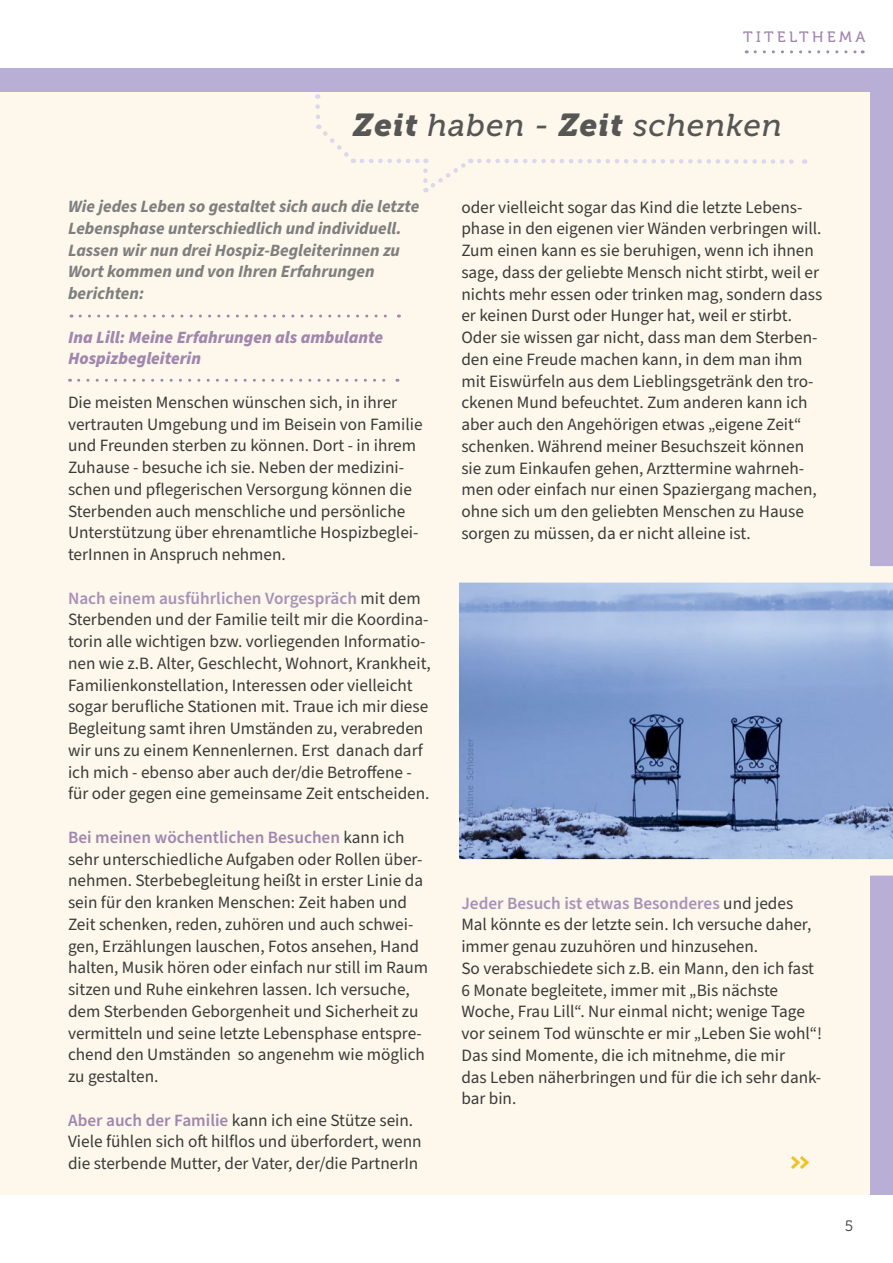
<style>
.page{position:relative;width:893px;height:1263px;background:#fff}
.page>*{position:absolute;margin:0;border:0;box-sizing:border-box;transform-origin:0 0}
.t1{font:italic 31.5px "Museo 500";letter-spacing:.04em;color:#565655}
.t2{font:700 27px "Alber New";color:#edc222}
.t3{font:17.25px/21.8px "Source Sans Pro";color:#3a3a39}
.t4{font:italic 700 17.25px/21.8px "Source Sans Pro";color:#7f7f7f}
.t5{font:italic 900 17.25px/21.8px "Source Sans Pro";color:#a187af}
.t6{font:15px "Museo 500";letter-spacing:.23em;color:#a187af}
.t7{font:15px "Museo 300";color:#3a3a39}
.t8{font:9px "Museo 300";letter-spacing:.03em;color:#596e9a}
.s1{font-family:"Museo 900"}
.s2{font-weight:600;color:#a992b8}
.s3{font-weight:600;color:#a187af}
</style>
<div class="page">
<div style="left:0;top:68px;width:893px;height:1127px;background:#fdf8eb"></div>
<div style="left:870px;top:68px;width:23px;height:1127px;background:#b8aed6"></div>
<div style="left:0;top:68px;width:893px;height:24px;background:#b8aed6"></div>
<svg style="left:755px;top:50px;width:108px;height:3px"></svg>
<svg style="left:459px;top:566px;width:434px;height:309px;background:#95aad1"></svg>
<svg style="left:315px;top:94px;width:41px;height:69px"></svg>
<svg style="left:362px;top:158px;width:443px;height:34px"></svg>
<svg style="left:79px;top:379px;width:319px;height:3px"></svg>
<svg style="left:80px;top:315px;width:319px;height:3px"></svg>
<p class="t6" style="left:743px;top:28px;width:124px">TITELTHEMA</p>
<h1 class="t1" style="left:354px;top:108px;width:430px"><span class="s1">Zeit</span> haben - <span class="s1">Zeit</span> schenken</h1>
<p class="t4" style="left:68px;top:196px;width:353px">Wie jedes Leben so gestaltet sich auch die letzte Lebensphase unterschiedlich und individuell.<br>Lassen wir nun drei Hospiz-Begleiterinnen zu Wort kommen und von Ihren Erfahrungen berichten:</p>
<p class="t5" style="left:68px;top:326px;width:317px">Ina Lill: Meine Erfahrungen als ambulante<br>Hospizbegleiterin</p>
<p class="t3" style="left:68px;top:392px;width:356px">Die meisten Menschen wünschen sich, in ihrer vertrauten Umgebung und im Beisein von Familie und Freunden sterben zu können. Dort - in ihrem Zuhause - besuche ich sie. Neben der medizini&shy;schen und pflegerischen Versorgung können die Sterbenden auch menschliche und persönliche Unterstützung über ehrenamtliche Hospizbeglei&shy;terInnen in Anspruch nehmen.</p>
<p class="t3" style="left:68px;top:587px;width:364px"><span class="s2">Nach einem ausführlichen Vorgespräch</span> mit dem Sterbenden und der Familie teilt mir die Koordina&shy;torin alle wichtigen bzw. vorliegenden Informatio&shy;nen wie z.B. Alter, Geschlecht, Wohnort, Krankheit, Familienkonstellation, Interessen oder vielleicht sogar berufliche Stationen mit. Traue ich mir diese Begleitung samt ihren Umständen zu, verabreden wir uns zu einem Kennenlernen. Erst danach darf ich mich - ebenso aber auch der/die Betroffene - für oder gegen eine gemeinsame Zeit entscheiden.</p>
<p class="t3" style="left:68px;top:827px;width:362px"><span class="s3">Bei meinen wöchentlichen Besuchen</span> kann ich sehr unterschiedliche Aufgaben oder Rollen über&shy;nehmen. Sterbebegleitung heißt in erster Linie da sein für den kranken Menschen: Zeit haben und Zeit schenken, reden, zuhören und auch schwei&shy;gen, Erzählungen lauschen, Fotos ansehen, Hand halten, Musik hören oder einfach nur still im Raum sitzen und Ruhe einkehren lassen. Ich versuche, dem Sterbenden Geborgenheit und Sicherheit zu vermitteln und seine letzte Lebensphase entspre&shy;chend den Umständen so angenehm wie möglich zu gestalten.</p>
<p class="t3" style="left:68px;top:1110px;width:355px"><span class="s3">Aber auch der Familie</span> kann ich eine Stütze sein.<br>Viele fühlen sich oft hilflos und überfordert, wenn die sterbende Mutter, der Vater, der/die PartnerIn</p>
<p class="t3" style="left:461px;top:196px;width:362px">oder vielleicht sogar das Kind die letzte Lebens&shy;phase in den eigenen vier Wänden verbringen will.<br>Zum einen kann es sie beruhigen, wenn ich ihnen sage, dass der geliebte Mensch nicht stirbt, weil er nichts mehr essen oder trinken mag, sondern dass er keinen Durst oder Hunger hat, weil er stirbt.<br>Oder sie wissen gar nicht, dass man dem Sterben&shy;den eine Freude machen kann, in dem man ihm mit Eiswürfeln aus dem Lieblingsgetränk den tro&shy;ckenen Mund befeuchtet. Zum anderen kann ich aber auch den Angehörigen etwas „eigene Zeit“ schenken. Während meiner Besuchszeit können sie zum Einkaufen gehen, Arzttermine wahrneh&shy;men oder einfach nur einen Spaziergang machen, ohne sich um den geliebten Menschen zu Hause sorgen zu müssen, da er nicht alleine ist.</p>
<p class="t8" style="left:465px;top:849px;width:112px;rotate:-90deg">Foto: Christine Schlosser</p>
<p class="t3" style="left:461px;top:892px;width:362px"><span class="s2">Jeder Besuch ist etwas Besonderes</span> und jedes Mal könnte es der letzte sein. Ich versuche daher, immer genau zuzuhören und hinzusehen.<br>So verabschiedete sich z.B. ein Mann, den ich fast 6 Monate begleitete, immer mit „Bis nächste Woche, Frau Lill“. Nur einmal nicht; wenige Tage vor seinem Tod wünschte er mir „Leben Sie wohl“!<br>Das sind Momente, die ich mitnehme, die mir<br>das Leben näherbringen und für die ich sehr dank&shy;bar bin.</p>
<h2 class="t2" style="left:790px;top:1143px;width:23px">&gt;&gt;</h2>
<p class="t7" style="left:845px;top:1217px;width:10px">5</p>
</div>
